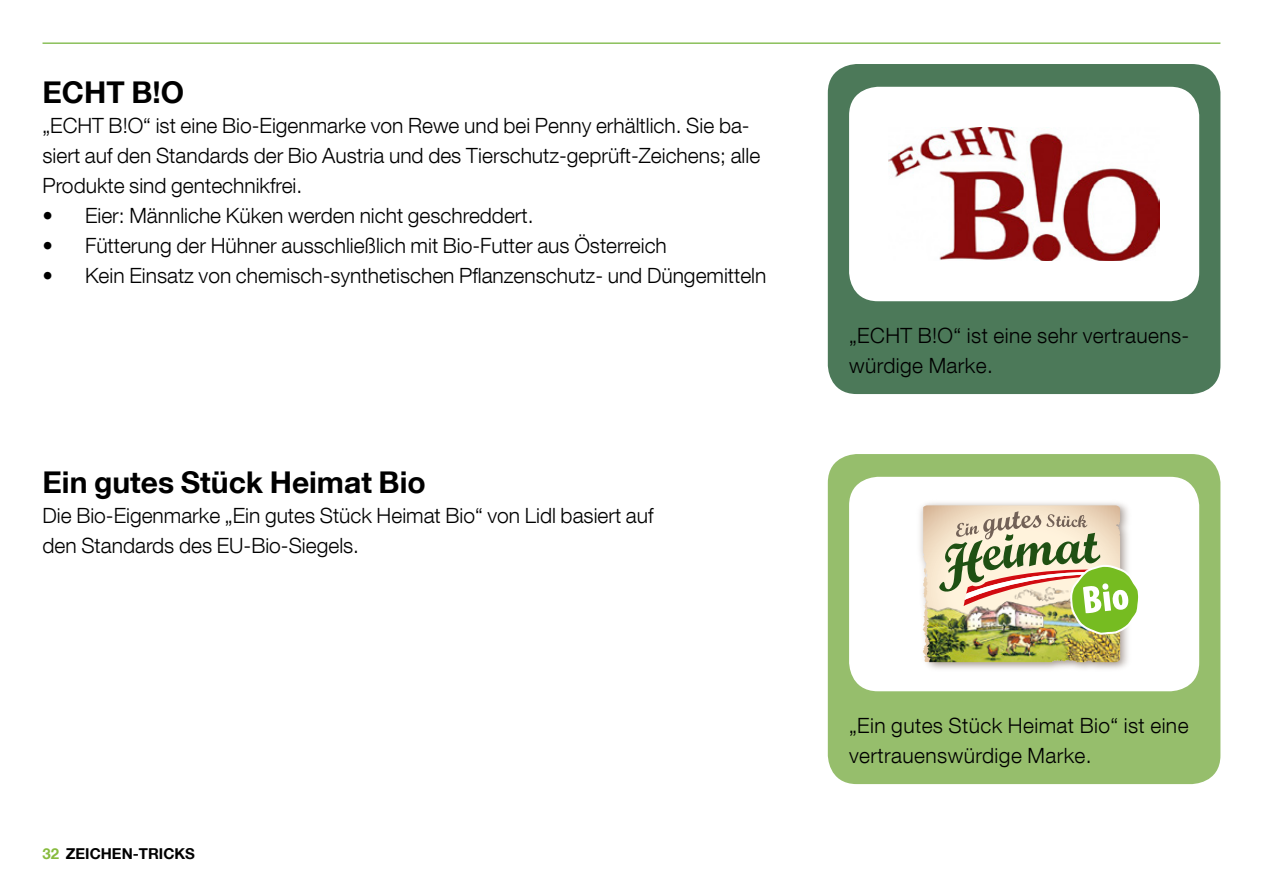
<style>
.page{position:relative;width:1263px;height:893px;background:#fff}
.page>*{position:absolute;margin:0;border:0;box-sizing:border-box;transform-origin:0 0}
.t1{font:700 30px "Helvetica Neue LT Com";color:#000}
.t2{font:300 21px/30px "Helvetica Neue LT Com";color:#000}
.t3{font:300 21px/30px "Helvetica Neue LT Com";letter-spacing:.02em;color:#000}
.t4{font:700 15px "Helvetica Neue LT Com";color:#000}
.s1{color:#87bb3e}
</style>
<div class="page">
<hr style="left:43px;top:43px;width:1177px;height:1px;background:#7ab642">
<div style="left:828px;top:64px;width:392px;height:330px;background:#4c7959;border-radius:29px"></div>
<div style="left:849px;top:87px;width:350px;height:214px;background:#fff;border-radius:29px"></div>
<img style="left:888px;top:127px;width:272px;height:134px">
<div style="left:828px;top:454px;width:392px;height:330px;background:#96be6c;border-radius:29px"></div>
<div style="left:849px;top:477px;width:350px;height:214px;background:#fff;border-radius:29px"></div>
<img style="left:920px;top:503px;width:208px;height:166px">
<img style="left:922px;top:505px;width:217px;height:130px">
<h1 class="t1" style="left:43px;top:73px;width:143px">ECHT B!O</h1>
<p class="t2" style="left:43px;top:110px;width:719px">„ECHT B!O“ ist eine Bio-Eigenmarke von Rewe und bei Penny erhältlich. Sie ba&shy;siert auf den Standards der Bio Austria und des Tierschutz-geprüft-Zeichens; alle<br>Produkte sind gentechnikfrei.</p>
<p class="t2" style="left:43px;top:200px;width:493px">• Eier: Männliche Küken werden nicht geschreddert.</p>
<p class="t2" style="left:43px;top:230px;width:626px">• Fütterung der Hühner ausschließlich mit Bio-Futter aus Österreich</p>
<p class="t2" style="left:43px;top:260px;width:725px">• Kein Einsatz von chemisch-synthetischen Pflanzenschutz- und Düngemitteln</p>
<h1 class="t1" style="left:43px;top:463px;width:385px">Ein gutes Stück Heimat Bio</h1>
<p class="t2" style="left:43px;top:500px;width:612px">Die Bio-Eigenmarke „Ein gutes Stück Heimat Bio“ von Lidl basiert auf den Standards des EU-Bio-Siegels.</p>
<p class="t4" style="left:43px;top:844px;width:154px"><span class="s1">32</span> ZEICHEN-TRICKS</p>
<p class="t3" style="left:849px;top:320px;width:342px">„ECHT B!O“ ist eine sehr vertrauens&shy;würdige Marke.</p>
<p class="t3" style="left:849px;top:710px;width:341px">„Ein gutes Stück Heimat Bio“ ist eine vertrauenswürdige Marke.</p>
</div>
